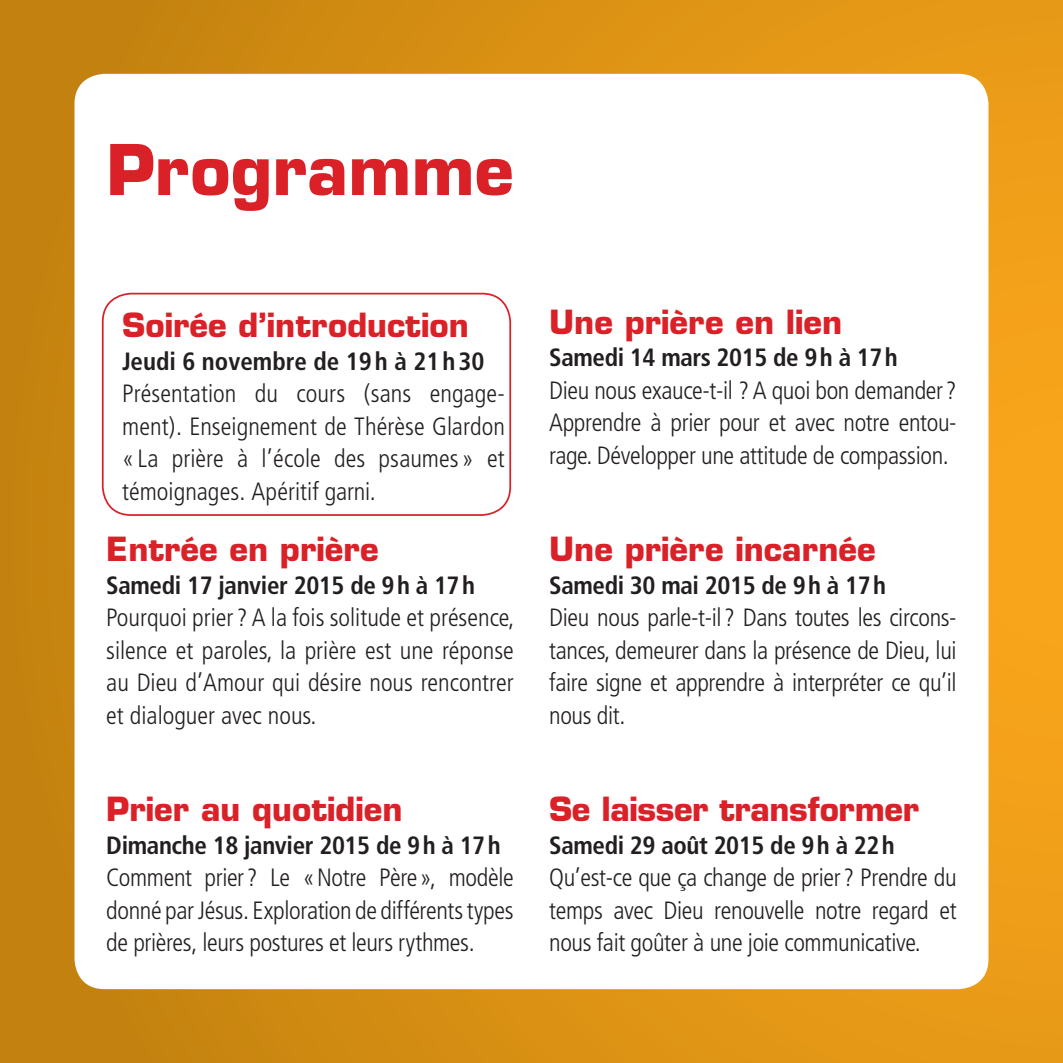
<style>
.page{position:relative;width:1063px;height:1063px;background:#fff}
.page>*{position:absolute;margin:0;border:0;box-sizing:border-box;transform-origin:0 0}
.t1{font:700 68px "Eurostile";color:#da2128}
.t2{font:700 32.5px "Eurostile";color:#da2128}
.t3{font:300 condensed 25px/32.5px "Frutiger";letter-spacing:-.015em;color:#231f20;text-align:justify}
.t4{font:700 condensed 25px "Frutiger";letter-spacing:-.015em;color:#231f20}
</style>
<div class="page">
<div style="left:0;top:0;width:1063px;height:1063px;background:linear-gradient(to right,#c1810f,#f0a019)"></div>
<div style="left:75px;top:74px;width:913px;height:915px;background:#fff;border-radius:30px"></div>
<div style="left:102px;top:293px;width:409px;height:223px;border:2px solid #da2128;border-radius:28px"></div>
<h1 class="t1" style="left:106px;top:128px;width:409px">Programme</h1>
<h2 class="t2" style="left:122px;top:305px;width:348px">Soirée d’introduction</h2>
<p class="t4" style="left:122px;top:346px;width:364px">Jeudi 6 novembre de 19h à 21h30</p>
<p class="t3" style="left:122px;top:378px;width:384px">Présentation du cours (sans engage&shy;ment). Enseignement de Thérèse Glardon « La prière à l’école des psaumes » et témoignages. Apéritif garni.</p>
<h2 class="t2" style="left:106px;top:529px;width:274px">Entrée en prière</h2>
<p class="t4" style="left:106px;top:570px;width:370px">Samedi 17 janvier 2015 de 9h à 17h</p>
<p class="t3" style="left:106px;top:602px;width:410px">Pourquoi prier ? A la fois solitude et présence, silence et paroles, la prière est une réponse au Dieu d’Amour qui désire nous rencontrer et dialoguer avec nous.</p>
<h2 class="t2" style="left:106px;top:789px;width:298px">Prier au quotidien</h2>
<p class="t4" style="left:106px;top:830px;width:396px">Dimanche 18 janvier 2015 de 9h à 17h</p>
<p class="t3" style="left:106px;top:862px;width:409px">Comment prier? Le «Notre Père», modèle donné par Jésus. Exploration de différents types de prières, leurs postures et leurs rythmes.</p>
<h2 class="t2" style="left:549px;top:302px;width:295px">Une prière en lien</h2>
<p class="t4" style="left:549px;top:343px;width:350px">Samedi 14 mars 2015 de 9h à 17h</p>
<p class="t3" style="left:549px;top:374px;width:409px">Dieu nous exauce-t-il ? A quoi bon demander?<br>Apprendre à prier pour et avec notre entou&shy;rage. Développer une attitude de compassion.</p>
<h2 class="t2" style="left:549px;top:529px;width:328px">Une prière incarnée</h2>
<p class="t4" style="left:549px;top:570px;width:338px">Samedi 30 mai 2015 de 9h à 17h</p>
<p class="t3" style="left:549px;top:602px;width:409px">Dieu nous parle-t-il? Dans toutes les circons&shy;tances, demeurer dans la présence de Dieu, lui faire signe et apprendre à interpréter ce qu’il nous dit.</p>
<h2 class="t2" style="left:549px;top:789px;width:371px">Se laisser transformer</h2>
<p class="t4" style="left:549px;top:830px;width:347px">Samedi 29 août 2015 de 9h à 22h</p>
<p class="t3" style="left:549px;top:862px;width:409px">Qu’est-ce que ça change de prier? Prendre du temps avec Dieu renouvelle notre regard et nous fait goûter à une joie communicative.</p>
</div>
